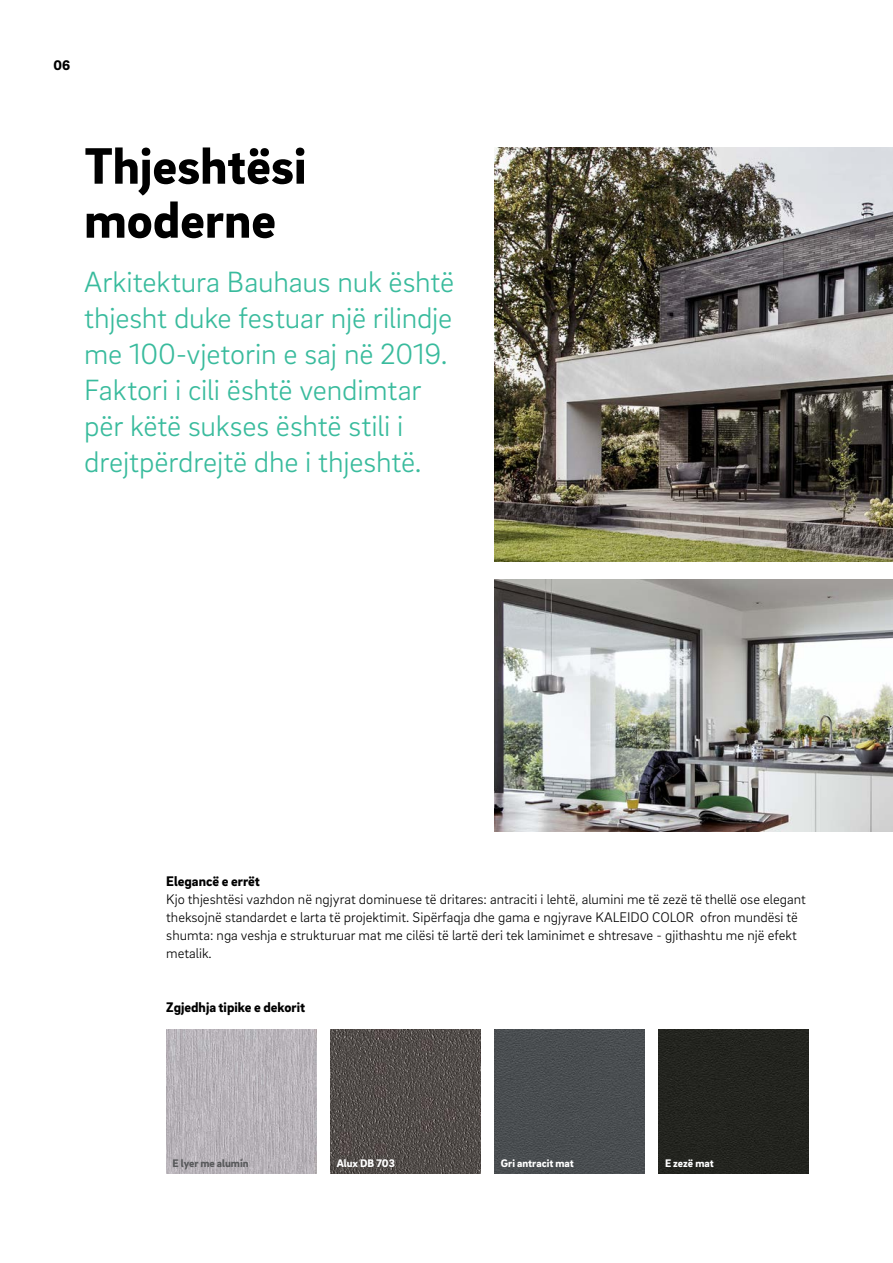
<style>
.page{position:relative;width:893px;height:1263px;background:#fff}
.page>*{position:absolute;margin:0;border:0;box-sizing:border-box;transform-origin:0 0}
._01__Headline_-_35pt{font:900 52.5px/54px "Brix Sans";color:#000}
._11__Highlighter_-_2{font:300 30px/36px "Brix Sans";letter-spacing:-.005em;color:#39bb9d}
._16__Body_text_-_9_5{font:300 14.25px/18px "Brix Sans";color:#000}
._14__Body_subline{font:900 14.25px "Brix Sans";color:#000}
.MP__Page_numbers_-_9{font:900 14.25px "Brix Sans";color:#000}
._70__7_5pt_-_table_h{font:900 11.25px "Brix Sans";color:#fff}
._70__7_5pt_-_table_h-2{font:900 11.25px "Brix Sans";color:#58595b}
</style>
<div class="page">
<img style="left:495px;top:148px;width:398px;height:414px">
<img style="left:495px;top:580px;width:398px;height:252px">
<img style="left:495px;top:1030px;width:150px;height:144px">
<img style="left:166px;top:1030px;width:150px;height:144px">
<img style="left:330px;top:1030px;width:150px;height:144px">
<div style="left:659px;top:1030px;width:150px;height:144px;background:#23241f"></div>
<p class="MP__Page_numbers_-_9" style="left:53px;top:56px;width:18px">06</p>
<p class="_01__Headline_-_35pt" style="left:84px;top:136px;width:224px">Thjeshtësi moderne</p>
<p class="_11__Highlighter_-_2" style="left:84px;top:262px;width:372px">Arkitektura Bauhaus nuk është thjesht duke festuar një rilindje me 100-vjetorin e saj në 2019.<br>Faktori i cili është vendimtar</p>
<p class="_11__Highlighter_-_2" style="left:84px;top:406px;width:339px">për këtë sukses është stili i drejtpërdrejtë dhe i thjeshtë.</p>
<p class="_14__Body_subline" style="left:166px;top:871px;width:95px">Elegancë e errët</p>
<p class="_16__Body_text_-_9_5" style="left:166px;top:889px;width:641px">Kjo thjeshtësi vazhdon në ngjyrat dominuese të dritares: antraciti i lehtë, alumini me të zezë të thellë ose elegant theksojnë standardet e larta të projektimit. Sipërfaqja dhe gama e ngjyrave KALEIDO COLOR ofron mundësi të shumta: nga veshja e strukturuar mat me cilësi të lartë deri tek laminimet e shtresave - gjithashtu me një efekt metalik.</p>
<p class="_14__Body_subline" style="left:166px;top:997px;width:140px">Zgjedhja tipike e dekorit</p>
<p class="_70__7_5pt_-_table_h-2" style="left:173px;top:1156px;width:77px">E lyer me alumin</p>
<p class="_70__7_5pt_-_table_h" style="left:337px;top:1156px;width:60px">Alux DB 703</p>
<p class="_70__7_5pt_-_table_h" style="left:501px;top:1156px;width:74px">Gri antracit mat</p>
<p class="_70__7_5pt_-_table_h" style="left:665px;top:1156px;width:50px">E zezë mat</p>
</div>
